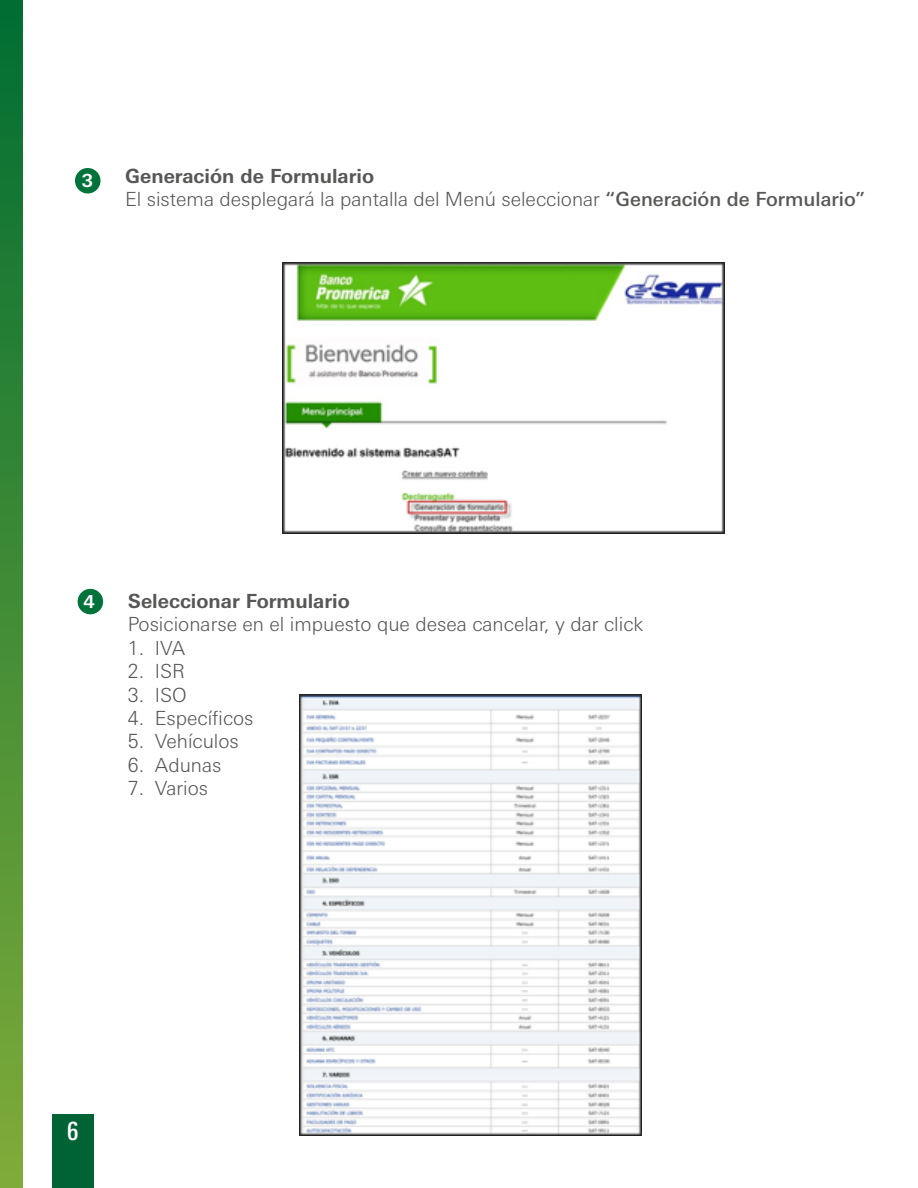
<style>
.page{position:relative;width:918px;height:1188px;background:#fff}
.page>*{position:absolute;margin:0;border:0;box-sizing:border-box;transform-origin:0 0}
.t1{font:500 condensed 25.5px "Linotype Univers";color:#fff}
.t2{font:300 19.5px/23.4px "Linotype Univers Basic";color:#575756}
.t3{font:700 19.5px "Linotype Univers Basic";color:#575756}
.t4{font:700 18px "Linotype Univers Basic";color:#fff}
.s1{font-weight:700}
.s2{font-weight:500}
</style>
<div class="page">
<div style="left:0;top:0;width:23px;height:1188px;background:linear-gradient(to bottom,#006d33,#80ab39)"></div>
<div style="left:52px;top:1114px;width:42px;height:74px;background:#006336"></div>
<div style="left:78px;top:589px;width:25px;height:25px;background:#00733b;border-radius:50%"></div>
<div style="left:75px;top:168px;width:25px;height:26px;background:#00733b;border-radius:50%"></div>
<img style="left:282px;top:262px;width:442px;height:272px">
<img style="left:299px;top:694px;width:342px;height:441px">
<p class="t4" style="left:82px;top:170px;width:13px">3</p>
<p class="t2" style="left:125px;top:164px;width:742px"><span class="s1">Generación de Formulario<br></span>El sistema desplegará la pantalla del Menú seleccionar <span class="s2">“Generación de Formulario”</span></p>
<p class="t4" style="left:84px;top:590px;width:13px">4</p>
<p class="t3" style="left:128px;top:589px;width:223px">Seleccionar Formulario</p>
<p class="t2" style="left:128px;top:613px;width:517px">Posicionarse en el impuesto que desea cancelar, y dar click</p>
<p class="t2" style="left:128px;top:636px;width:59px">1. IVA</p>
<p class="t2" style="left:128px;top:659px;width:59px">2. ISR</p>
<p class="t2" style="left:128px;top:683px;width:60px">3. ISO</p>
<p class="t2" style="left:128px;top:706px;width:127px">4. Específicos</p>
<p class="t2" style="left:128px;top:730px;width:113px">5. Vehículos</p>
<p class="t2" style="left:128px;top:753px;width:95px">6. Adunas</p>
<p class="t2" style="left:128px;top:776px;width:82px">7. Varios</p>
<h1 class="t1" style="left:67px;top:1116px;width:13px">6</h1>
</div>
